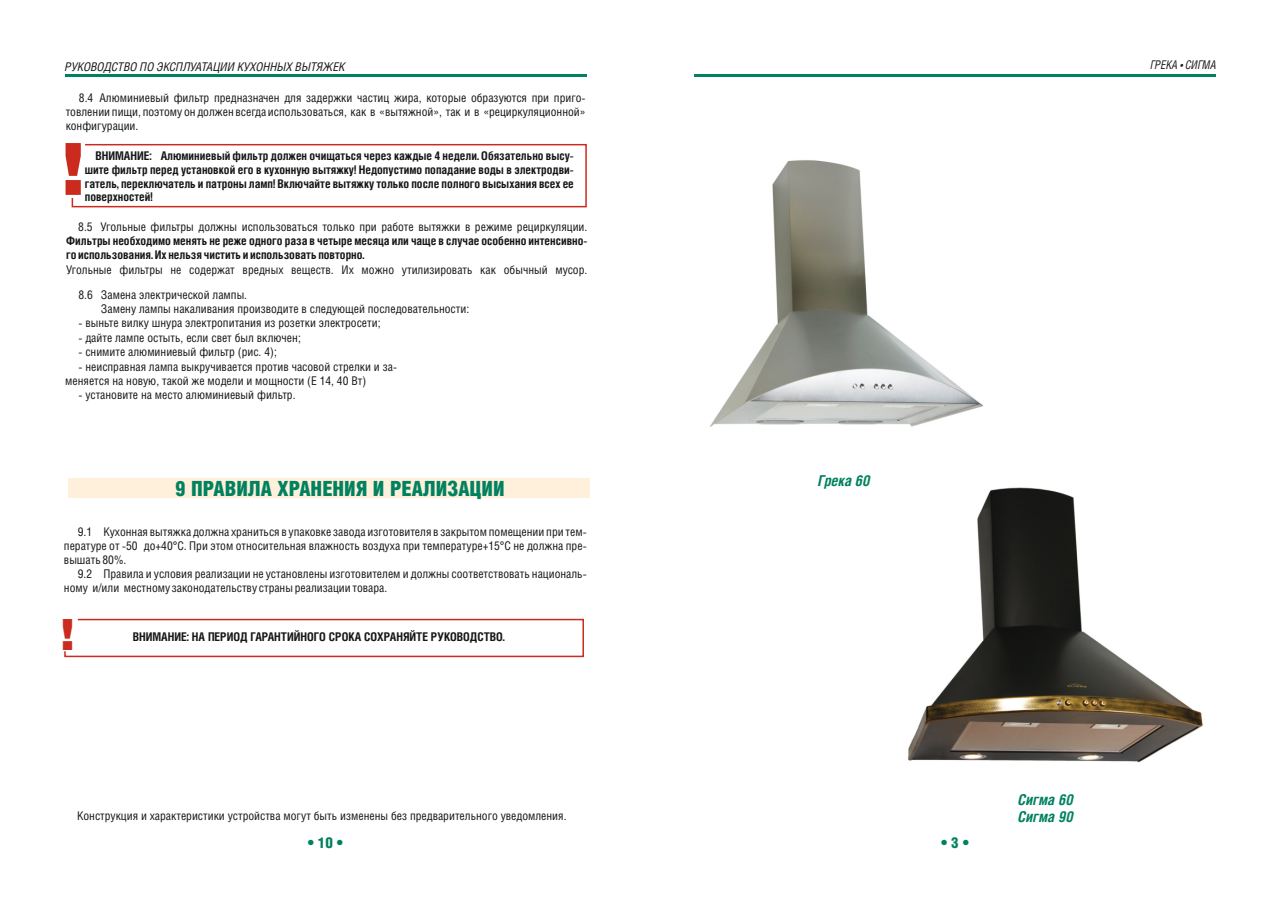
<style>
.page{position:relative;width:1280px;height:910px;background:#fff}
.page>*{position:absolute;margin:0;border:0;box-sizing:border-box;transform-origin:0 0}
.t1{font:72px "Helios Black C";color:#cb2b1e}
.t2{font:43.05px "Helios Black C";color:#cb2b1e}
.t3{font:21px "Helios Cond Black C";color:#008160}
.t4{font:italic 700 15px/17.1px "Helios Cond C";color:#008160}
.t5{font:15px "Helios Cond Black C";color:#008160}
.t6{font:12px/14px "Helios Cond C";color:#151616}
.t7{font:700 12px/13.8px "Helios Cond C";color:#151616;text-align:justify}
.t8{font:italic 12px "Helios Cond C";color:#151616}
.t9{font:italic 12px "Helios Cond C";color:#151616;scale:.9 1}
</style>
<div class="page">
<hr style="left:65px;top:74px;width:521px;height:3px;background:#008160">
<hr style="left:694px;top:74px;width:522px;height:3px;background:#008160">
<img style="left:710px;top:160px;width:273px;height:267px">
<img style="left:908px;top:487px;width:295px;height:276px">
<svg style="left:71px;top:143px;width:516px;height:65px"></svg>
<svg style="left:64px;top:618px;width:520px;height:40px"></svg>
<div style="left:68px;top:479px;width:521px;height:19px;background:#fff0db"></div>
<p class="t8" style="left:65px;top:61px;width:282px">РУКОВОДСТВО ПО ЭКСПЛУАТАЦИИ КУХОННЫХ ВЫТЯЖЕК</p>
<p class="t6" style="left:66px;top:91px;width:521px;text-align:justify;text-indent:13px">8.4 Алюминиевый фильтр предназначен для задержки частиц жира, которые образуются при приго&shy;товлении пищи, поэтому он должен всегда использоваться, как в «вытяжной», так и в «рециркуляционной» конфигурации.</p>
<h1 class="t1" style="left:61px;top:136px;width:25px">!</h1>
<p class="t7" style="left:85px;top:150px;width:491px;text-indent:11px">ВНИМАНИЕ: Алюминиевый фильтр должен очищаться через каждые 4 недели. Обязательно высу&shy;шите фильтр перед установкой его в кухонную вытяжку! Недопустимо попадание воды в электродви&shy;гатель, переключатель и патроны ламп! Включайте вытяжку только после полного высыхания всех ее поверхностей!</p>
<p class="t6" style="left:78px;top:220px;width:511px">8.5 Угольные фильтры должны использоваться только при работе вытяжки в режиме рециркуляции.</p>
<p class="t7" style="left:66px;top:234px;width:523px">Фильтры необходимо менять не реже одного раза в четыре месяца или чаще в случае особенно интенсивно&shy;го использования. Их нельзя чистить и использовать повторно.</p>
<p class="t6" style="left:78px;top:257px;width:510px;line-height:25px;text-indent:-12px">Угольные фильтры не содержат вредных веществ. Их можно утилизировать как обычный мусор.<br>8.6 Замена электрической лампы.</p>
<p class="t6" style="left:101px;top:303px;width:370px">Замену лампы накаливания производите в следующей последовательности:</p>
<p class="t6" style="left:78px;top:317px;width:304px">- выньте вилку шнура электропитания из розетки электросети;</p>
<p class="t6" style="left:78px;top:331px;width:224px">- дайте лампе остыть, если свет был включен;</p>
<p class="t6" style="left:78px;top:346px;width:200px">- снимите алюминиевый фильтр (рис. 4);</p>
<p class="t6" style="left:65px;top:360px;width:333px;line-height:14.4px;text-indent:13px">- неисправная лампа выкручивается против часовой стрелки и за&shy;меняется на новую, такой же модели и мощности (Е 14, 40 Вт)</p>
<p class="t6" style="left:78px;top:389px;width:219px">- установите на место алюминиевый фильтр.</p>
<h3 class="t3" style="left:175px;top:479px;width:331px">9 ПРАВИЛА ХРАНЕНИЯ И РЕАЛИЗАЦИИ</h3>
<p class="t6" style="left:64px;top:526px;width:524px;text-align:justify;text-indent:14px">9.1 Кухонная вытяжка должна храниться в упаковке завода изготовителя в закрытом помещении при тем&shy;пературе от -50 до+40°С. При этом относительная влажность воздуха при температуре+15°С не должна пре&shy;вышать 80%.</p>
<p class="t6" style="left:64px;top:568px;width:524px;text-indent:14px">9.2 Правила и условия реализации не установлены изготовителем и должны соответствовать националь&shy;ному и/или местному законодательству страны реализации товара.</p>
<h2 class="t2" style="left:61px;top:615px;width:16px">!</h2>
<p class="t7" style="left:133px;top:630px;width:374px">ВНИМАНИЕ: НА ПЕРИОД ГАРАНТИЙНОГО СРОКА СОХРАНЯЙТЕ РУКОВОДСТВО.</p>
<p class="t4" style="left:818px;top:473px;width:54px">Грека 60</p>
<p class="t6" style="left:77px;top:810px;width:491px">Конструкция и характеристики устройства могут быть изменены без предварительного уведомления.</p>
<p class="t5" style="left:308px;top:835px;width:37px">• 10 •</p>
<p class="t5" style="left:941px;top:835px;width:29px">• 3 •</p>
<p class="t4" style="left:1018px;top:792px;width:57px">Сигма 60<br>Сигма 90</p>
<p class="t9" style="left:1150px;top:59px;width:75px">ГРЕКА • СИГМА</p>
</div>
